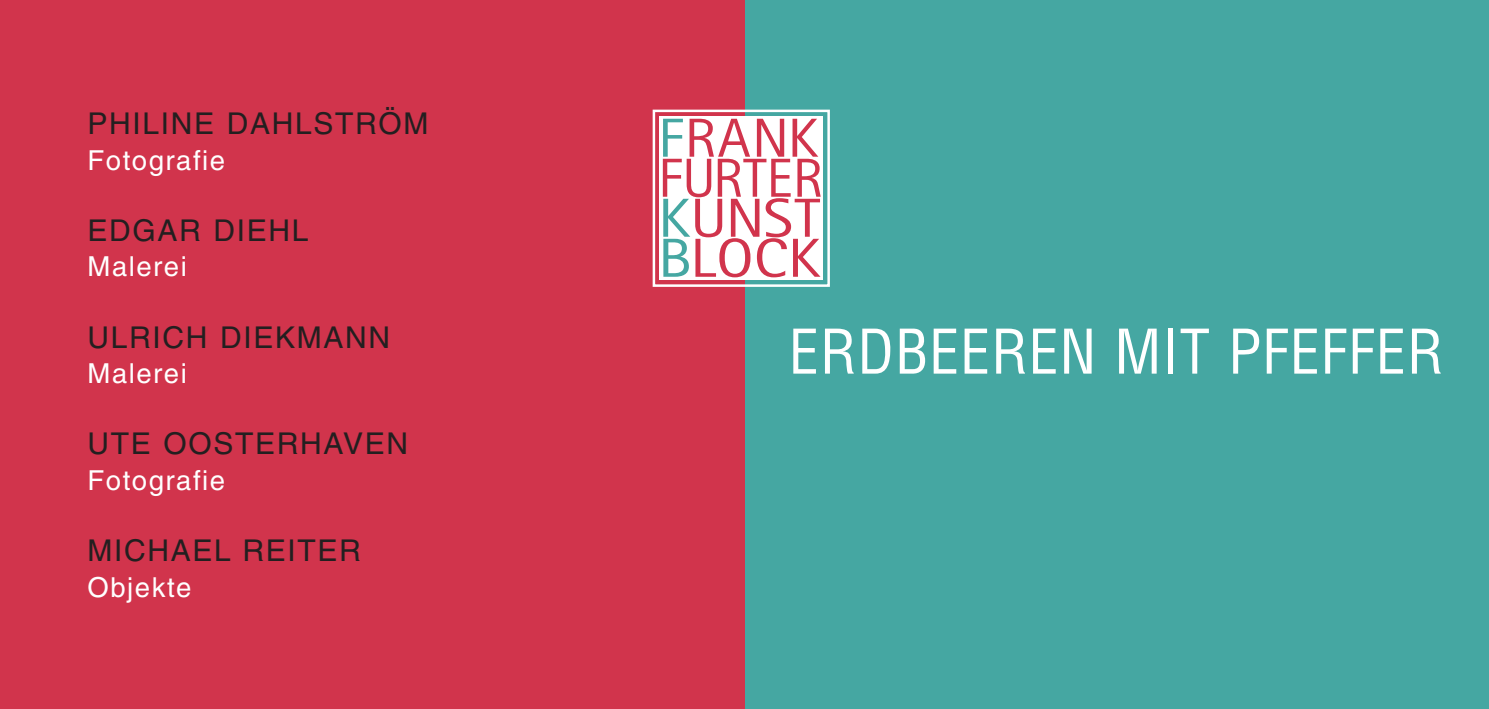
<style>
.page{position:relative;width:1489px;height:709px;background:#fff}
.page>*{position:absolute;margin:0;border:0;box-sizing:border-box;transform-origin:0 0}
.t1{font:condensed 60px "Helvetica";letter-spacing:.015em;color:#fff}
.t2{font:55px/40px "Rotis Sans Serif";color:#d1344c;text-align:justify;scale:1.08 1}
.t3{font:30px "Helvetica";letter-spacing:.055em;color:#231f20}
.t4{font:27.5px "Helvetica";letter-spacing:.055em;color:#fff}
.s1{color:#45a7a2}
</style>
<div class="page">
<div style="left:744px;top:0;width:744px;height:709px;background:#45a7a2"></div>
<div style="left:0;top:0;width:744px;height:709px;background:#d1344c"></div>
<div style="left:659px;top:117px;width:163px;height:163px;background:#fff"></div>
<div style="left:652px;top:110px;width:177px;height:177px;border:2px solid #fff"></div>
<p class="t3" style="left:88px;top:112px;width:342px">PHILINE DAHLSTRÖM</p>
<p class="t4" style="left:88px;top:150px;width:139px">Fotografie</p>
<p class="t3" style="left:88px;top:219px;width:222px">EDGAR DIEHL</p>
<p class="t4" style="left:88px;top:257px;width:101px">Malerei</p>
<p class="t3" style="left:88px;top:326px;width:304px">ULRICH DIEKMANN</p>
<p class="t4" style="left:88px;top:363px;width:101px">Malerei</p>
<p class="t3" style="left:88px;top:433px;width:322px">UTE OOSTERHAVEN</p>
<p class="t4" style="left:88px;top:470px;width:139px">Fotografie</p>
<p class="t3" style="left:88px;top:539px;width:275px">MICHAEL REITER</p>
<p class="t4" style="left:88px;top:577px;width:105px">Objekte</p>
<h2 class="t2" style="left:658px;top:124px;width:154px"><span class="s1">F</span>RANK FURTER <span class="s1">K</span>UNST <span class="s1">B</span>LOCK</h2>
<h1 class="t1" style="left:788px;top:318px;width:656px">ERDBEEREN MIT PFEFFER</h1>
</div>
